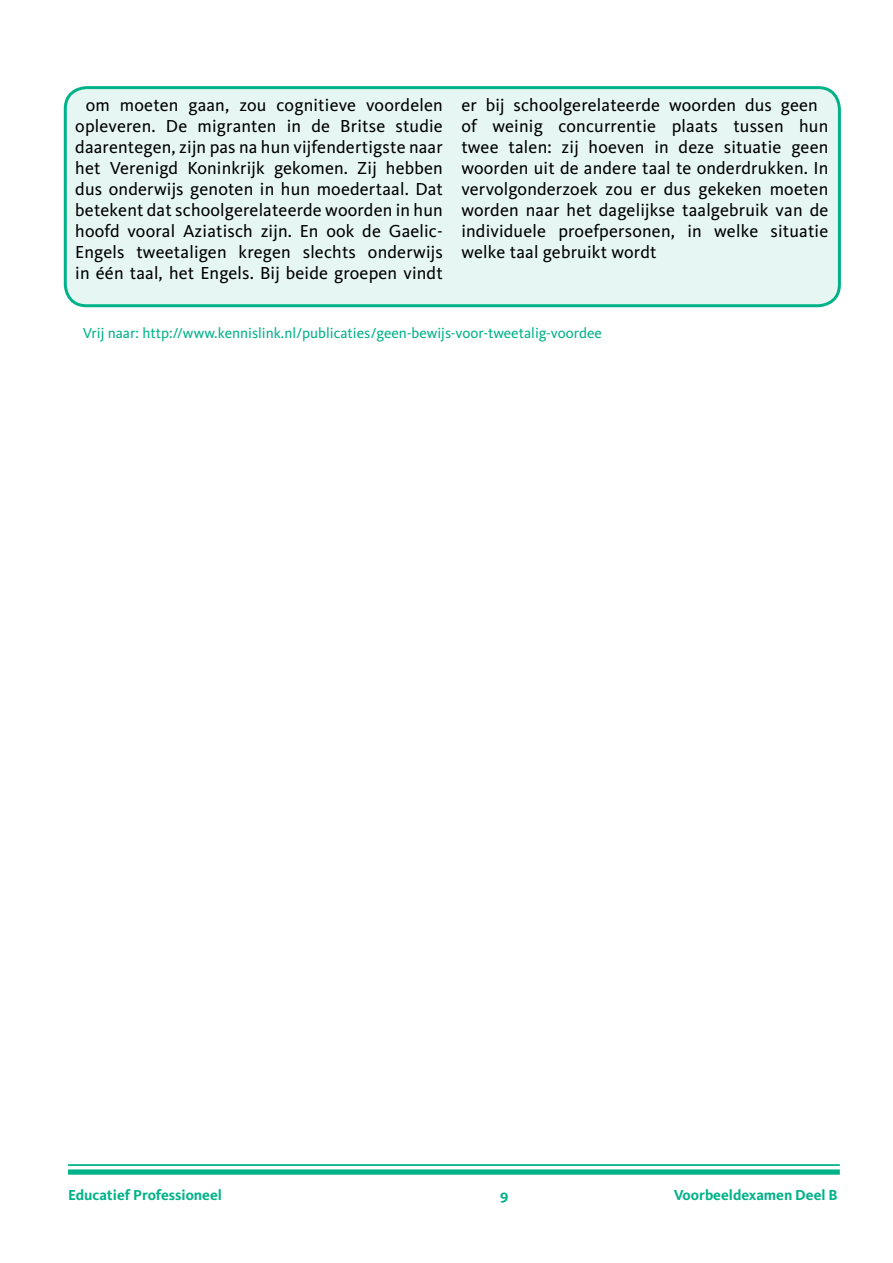
<style>
.page{position:relative;width:893px;height:1263px;background:#fff}
.page>*{position:absolute;margin:0;border:0;box-sizing:border-box;transform-origin:0 0}
.t1{font:18px/21px "Kievit OT";letter-spacing:.01em;color:#000;text-align:center}
.t2{font:15px "Kievit OT";color:#00b288}
.t3{font:700 15px "Kievit OT";color:#00b288}
</style>
<div class="page">
<hr style="left:68px;top:1164px;width:772px;height:2px;background:#00b288">
<div style="left:68px;top:1169px;width:772px;height:6px;background:#00b288"></div>
<div style="left:65px;top:88px;width:774px;height:218px;background:#e6f7f3;border-radius:21px"></div>
<div style="left:64px;top:86px;width:777px;height:221px;border:3px solid #00b288;border-radius:21px"></div>
<p class="t1" style="left:75px;top:95px;width:369px">om moeten gaan, zou cognitieve voordelen opleveren. De migranten in de Britse studie daarentegen, zijn pas na hun vijfendertigste naar het Verenigd Koninkrijk gekomen. Zij hebben dus onderwijs genoten in hun moedertaal. Dat betekent dat schoolgerelateerde woorden in hun hoofd vooral Aziatisch zijn. En ook de Gaelic-Engels tweetaligen kregen slechts onderwijs in één taal, het Engels. Bij beide groepen vindt</p>
<p class="t1" style="left:461px;top:95px;width:369px;text-align:left">er bij schoolgerelateerde woorden dus geen of weinig concurrentie plaats tussen hun twee talen: zij hoeven in deze situatie geen woorden uit de andere taal te onderdrukken. In vervolgonderzoek zou er dus gekeken moeten worden naar het dagelijkse taalgebruik van de individuele proefpersonen, in welke situatie welke taal gebruikt wordt</p>
<p class="t2" style="left:83px;top:325px;width:520px">Vrij naar: http://www.kennislink.nl/publicaties/geen-bewijs-voor-tweetalig-voordee</p>
<p class="t3" style="left:68px;top:1186px;width:155px">Educatief Professioneel</p>
<p class="t3" style="left:500px;top:1186px;width:10px">9</p>
<p class="t3" style="left:674px;top:1186px;width:165px">Voorbeeldexamen Deel B</p>
</div>
